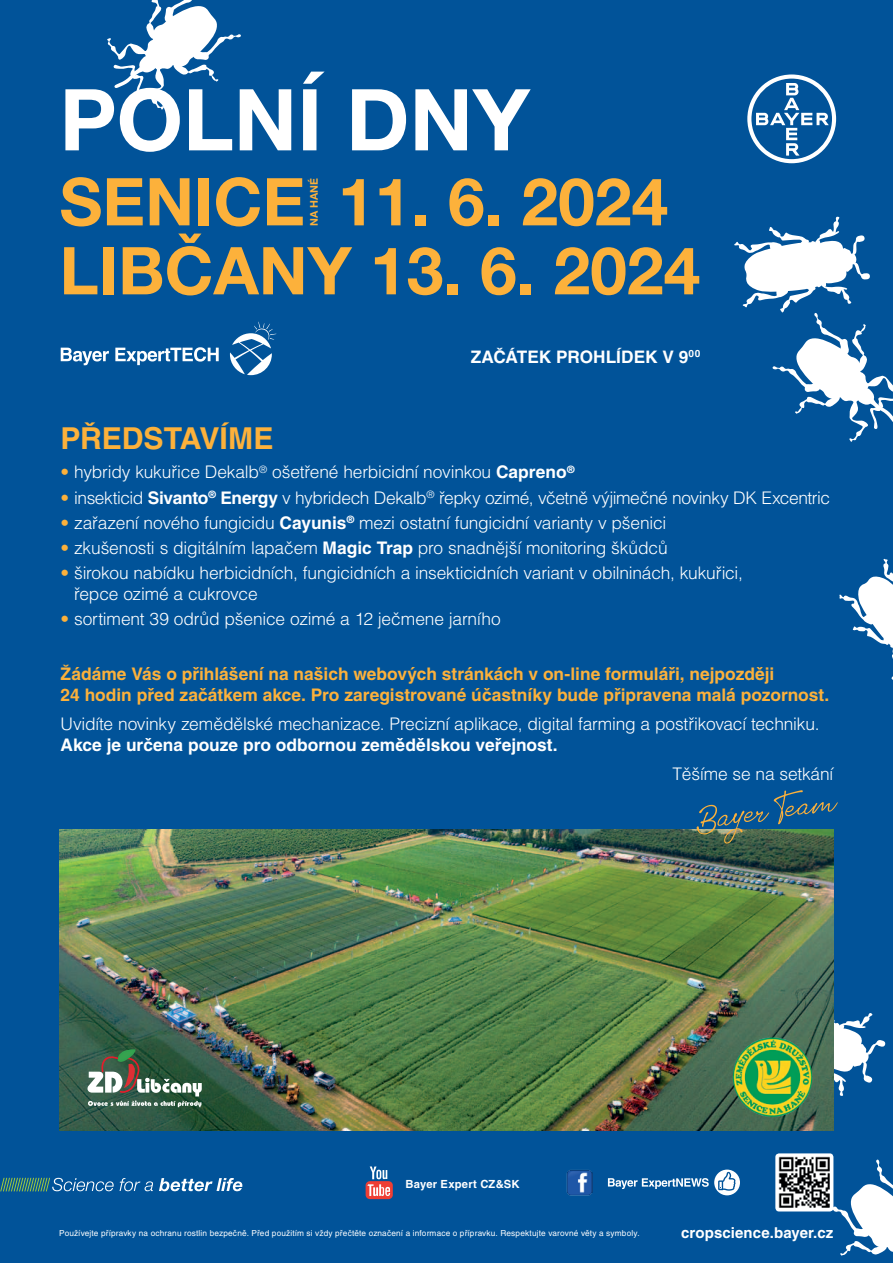
<style>
.page{position:relative;width:893px;height:1263px;background:#015399}
.page>*{position:absolute;margin:0;border:0;box-sizing:border-box;transform-origin:0 0}
.t1{font:700 85.5px "Helvetica Neue LT Pro";color:#fff}
.t2{font:700 66px/69px "Helvetica Neue LT Pro";color:#fcb13b}
.t3{font:700 30.15px "Helvetica CE";color:#fcb13b}
.t4{font:300 17.4px/20.9px "Helvetica CE";letter-spacing:-.01em;color:#fff}
.t5{font:700 17.4px/20.9px "Helvetica CE";color:#fcb13b}
.t6{font:700 17.4px "Helvetica CE";color:#fff}
.t7{font:700 17.25px "Helvetica CE";letter-spacing:.005em;color:#fff}
.t8{font:700 15px "Helvetica CE";letter-spacing:.005em;color:#fff}
.t9{font:700 11.25px "Helvetica CE";letter-spacing:.02em;color:#fff}
.t10{font:700 10.65px "Helvetica Neue LT Pro";color:#fcb13b}
.t11{font:8.25px "Helvetica CE";letter-spacing:.02em;color:#fff}
.s1{color:#fcb13b}
.s2{font-weight:700}
</style>
<div class="page">
<svg style="left:833px;top:988px;width:53px;height:108px"></svg>
<img style="left:60px;top:830px;width:773px;height:300px">
<svg style="left:839px;top:558px;width:54px;height:122px"></svg>
<svg style="left:825px;top:1159px;width:68px;height:97px"></svg>
<svg style="left:734px;top:217px;width:159px;height:225px"></svg>
<svg style="left:107px;top:0;width:134px;height:110px"></svg>
<svg style="left:747px;top:74px;width:89px;height:89px"></svg>
<svg style="left:608px;top:1169px;width:132px;height:26px"></svg>
<img style="left:566px;top:1169px;width:27px;height:27px">
<img style="left:775px;top:1153px;width:58px;height:58px">
<svg style="left:366px;top:1166px;width:27px;height:33px"></svg>
<svg style="left:0;top:1178px;width:242px;height:13px"></svg>
<svg style="left:697px;top:790px;width:141px;height:53px"></svg>
<svg style="left:87px;top:1049px;width:115px;height:58px;background:#5d7764"></svg>
<svg style="left:61px;top:348px;width:48px;height:17px"></svg>
<svg style="left:115px;top:347px;width:104px;height:18px"></svg>
<svg style="left:230px;top:322px;width:46px;height:53px"></svg>
<img style="left:733px;top:1037px;width:79px;height:80px;border-radius:40px">
<h1 class="t1" style="left:60px;top:67px;width:472px">POLNÍ DNY</h1>
<h2 class="t2" style="left:60px;top:166px;width:642px">SENICE 11. 6. 2024<br>LIBČANY 13. 6. 2024</h2>
<p class="t10" style="left:307px;top:226px;width:50px;rotate:-90deg">NA HANÉ</p>
<p class="t7" style="left:471px;top:347px;width:231px">Začátek prohlídek v 9<sup>00</sup></p>
<h3 class="t3" style="left:61px;top:421px;width:211px">Představíme</h3>
<p class="t4" style="left:61px;top:462px;width:515px"><span class="s1">•</span> hybridy kukuřice Dekalb<sup>®</sup> ošetřené herbicidní novinkou <span class="s2">Capreno</span><sup>®</sup></p>
<p class="t4" style="left:61px;top:487px;width:771px"><span class="s1">•</span> insekticid <span class="s2">Sivanto</span><sup>®</sup> <span class="s2">Energy</span> v hybridech Dekalb<sup>®</sup> řepky ozimé, včetně výjimečné novinky DK Excentric</p>
<p class="t4" style="left:61px;top:512px;width:607px"><span class="s1">•</span> zařazení nového fungicidu <span class="s2">Cayunis</span><sup>®</sup> mezi ostatní fungicidní varianty v pšenici</p>
<p class="t4" style="left:61px;top:537px;width:608px"><span class="s1">•</span> zkušenosti s digitálním lapačem <span class="s2">Magic Trap</span> pro snadnější monitoring škůdců</p>
<p class="t4" style="left:74px;top:562px;width:670px;text-indent:-14px"><span class="s1">•</span> širokou nabídku herbicidních, fungicidních a insekticidních variant v obilninách, kukuřici, řepce ozimé a cukrovce</p>
<p class="t4" style="left:61px;top:608px;width:442px"><span class="s1">•</span> sortiment 39 odrůd pšenice ozimé a 12 ječmene jarního</p>
<p class="t5" style="left:61px;top:663px;width:770px">Žádáme Vás o přihlášení na našich webových stránkách v on-line formuláři, nejpozději<br>24 hodin před začátkem akce. Pro zaregistrované účastníky bude připravena malá pozornost.</p>
<p class="t4" style="left:61px;top:713px;width:760px">Uvidíte novinky zemědělské mechanizace. Precizní aplikace, digital farming a postřikovací techniku.</p>
<p class="t6" style="left:61px;top:735px;width:499px">Akce je určena pouze pro odbornou zemědělskou veřejnost.</p>
<p class="t4" style="left:672px;top:764px;width:162px">Těšíme se na setkání</p>
<p class="t9" style="left:405px;top:1177px;width:116px">Bayer Expert CZ&amp;SK</p>
<p class="t11" style="left:59px;top:1229px;width:582px">Používejte přípravky na ochranu rostlin bezpečně. Před použitím si vždy přečtěte označení a informace o přípravku. Respektujte varovné věty a symboly.</p>
<p class="t8" style="left:681px;top:1224px;width:154px">cropscience.bayer.cz</p>
</div>
